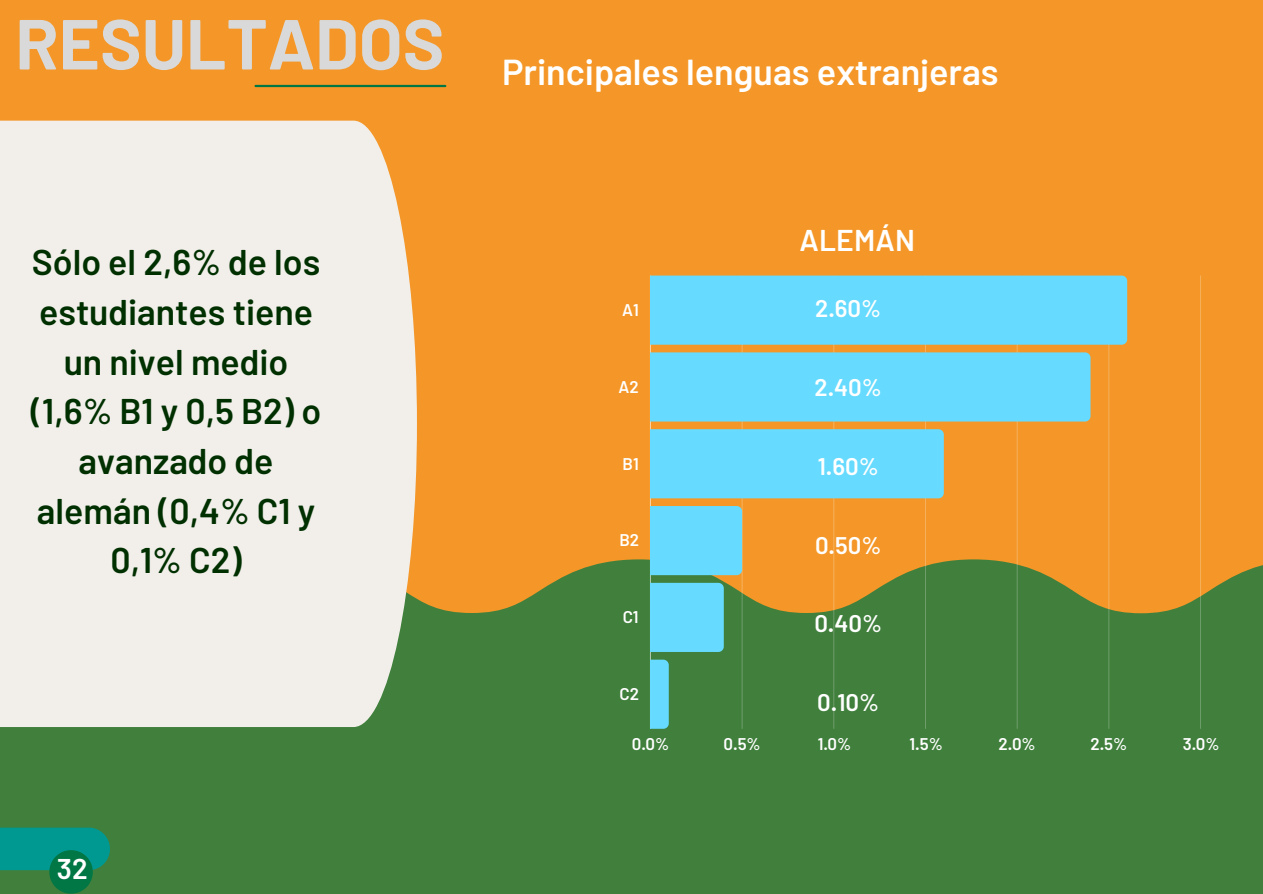
<style>
.page{position:relative;width:1263px;height:894px;background:#fff}
.page>*{position:absolute;margin:0;border:0;box-sizing:border-box;transform-origin:0 0}
.t1{font:700 70.65px "Barlow";color:#d9d9d9}
.t2{font:600 36px "Barlow";color:#fff}
.t3{font:600 35.7px/49.7px "Barlow";color:#003000;text-align:center}
.t4{font:600 30px "Barlow";letter-spacing:.005em;color:#fff}
.t5{font:600 28.5px "Barlow";color:#fff}
.t6{font:600 24px "Barlow";color:#fff}
.t7{font:600 16.95px "Barlow";color:#fff}
</style>
<div class="page">
<div style="left:0;top:0;width:1263px;height:893px;background:#f49728"></div>
<svg style="left:0;top:559px;width:1263px;height:334px;background:#4c803a"></svg>
<hr style="left:742px;top:275px;width:1px;height:453px;background:#fff">
<hr style="left:833px;top:275px;width:1px;height:453px;background:#fff">
<hr style="left:925px;top:275px;width:1px;height:453px;background:#fff">
<hr style="left:1017px;top:275px;width:1px;height:453px;background:#fff">
<hr style="left:1108px;top:275px;width:1px;height:453px;background:#fff">
<hr style="left:1200px;top:275px;width:1px;height:453px;background:#fff">
<hr style="left:650px;top:275px;width:1px;height:453px;background:#fff">
<div style="left:650px;top:275px;width:477px;height:69px;background:#66dbff"></div>
<div style="left:650px;top:352px;width:440px;height:69px;background:#66dbff"></div>
<div style="left:650px;top:429px;width:294px;height:69px;background:#66dbff"></div>
<div style="left:650px;top:506px;width:92px;height:69px;background:#66dbff"></div>
<div style="left:650px;top:582px;width:74px;height:69px;background:#66dbff"></div>
<svg style="left:650px;top:659px;width:19px;height:69px"></svg>
<hr style="left:256px;top:85px;width:189px;height:2px;background:#074">
<div style="left:0;top:121px;width:417px;height:605px;background:#f2efeb"></div>
<svg style="left:0;top:827px;width:110px;height:66px;background:#118b6a"></svg>
<h2 class="t1" style="left:15px;top:-1px;width:431px">RESULTADOS</h2>
<p class="t3" style="left:31px;top:236px;width:292px">Sólo el 2,6% de los estudiantes tiene un nivel medio (1,6% B1 y 0,5 B2) o avanzado de alemán (0,4% C1 y<br>0,1% C2)</p>
<p class="t5" style="left:57px;top:850px;width:32px">32</p>
<p class="t2" style="left:502px;top:49px;width:498px">Principales lenguas extranjeras</p>
<h1 class="t4" style="left:799px;top:221px;width:117px">ALEMÁN</h1>
<p class="t7" style="left:622px;top:299px;width:18px">A1</p>
<h2 class="t6" style="left:815px;top:293px;width:68px">2.60%</h2>
<p class="t7" style="left:618px;top:375px;width:22px">A2</p>
<h3 class="t6" style="left:814px;top:372px;width:69px">2.40%</h3>
<p class="t7" style="left:622px;top:452px;width:18px">B1</p>
<p class="t6" style="left:818px;top:450px;width:62px">1.60%</p>
<p class="t7" style="left:619px;top:529px;width:21px">B2</p>
<p class="t6" style="left:815px;top:529px;width:68px">0.50%</p>
<p class="t7" style="left:623px;top:606px;width:18px">C1</p>
<p class="t6" style="left:814px;top:608px;width:69px">0.40%</p>
<p class="t7" style="left:619px;top:682px;width:21px">C2</p>
<p class="t6" style="left:817px;top:687px;width:63px">0.10%</p>
<p class="t7" style="left:632px;top:733px;width:39px">0.0%</p>
<p class="t7" style="left:723px;top:733px;width:39px">0.5%</p>
<p class="t7" style="left:818px;top:733px;width:35px">1.0%</p>
<p class="t7" style="left:909px;top:733px;width:35px">1.5%</p>
<p class="t7" style="left:999px;top:733px;width:39px">2.0%</p>
<p class="t7" style="left:1090px;top:733px;width:38px">2.5%</p>
<p class="t7" style="left:1183px;top:733px;width:38px">3.0%</p>
</div>
